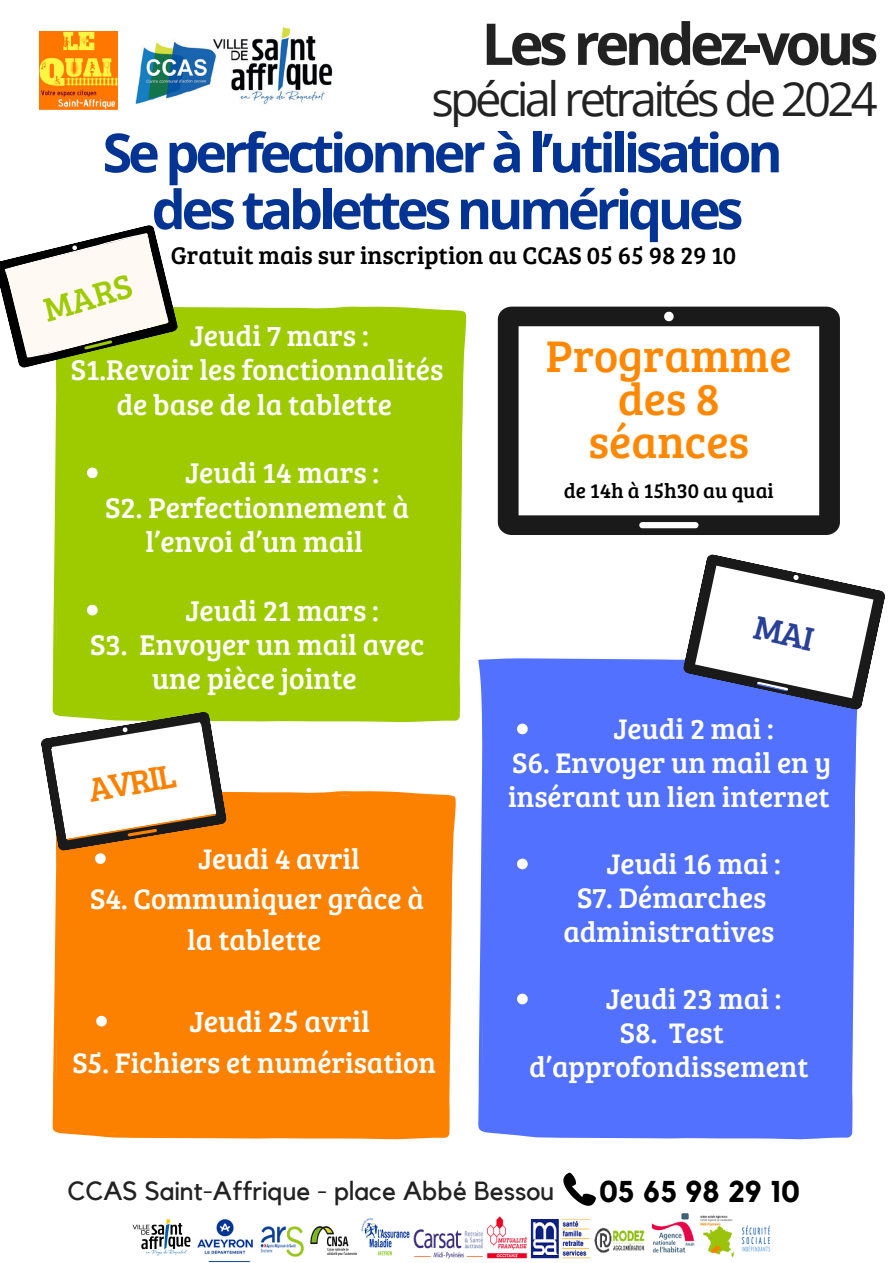
<style>
.page{position:relative;width:893px;height:1263px;background:#fff}
.page>*{position:absolute;margin:0;border:0;box-sizing:border-box;transform-origin:0 0}
.t1{font:700 57.68px "Open Sans";letter-spacing:-.08em;color:#222}
.t2{font:700 53.93px/56.8px "Open Sans";letter-spacing:-.08em;color:#043493;text-align:center}
.t3{font:47.17px "Open Sans";letter-spacing:-.08em;color:#222}
.t4{font:45.75px/42.8px "Bree Serif";color:#f80;text-align:center}
.t5{font:34.35px "Bree Serif";color:#fd8100}
.t6{font:34.35px "Bree Serif";color:#9dcb00}
.t7{font:30px "Bree Serif";color:#fff}
.t8{font:700 30px "Kollektif";color:#000}
.t9{font:29.47px/34.3px "Bree Serif";color:#fff;text-align:center}
.t10{font:29.25px/33.8px "Bree Serif";color:#fff;text-align:center}
.t11{font:26.25px "Kollektif";color:#222}
.t12{font:24.9px "Bree Serif";color:#000}
.t13{font:21px "Bree Serif";color:#000}
</style>
<div class="page">
<div style="left:478px;top:658px;width:380px;height:481px;background:#5271ff"></div>
<div style="left:52px;top:307px;width:414px;height:415px;background:#9dcb00"></div>
<svg style="left:87px;top:467px;width:11px;height:11px"></svg>
<svg style="left:87px;top:605px;width:11px;height:10px"></svg>
<div style="left:52px;top:791px;width:404px;height:348px;background:#fd8100"></div>
<svg style="left:517px;top:724px;width:11px;height:10px"></svg>
<svg style="left:517px;top:859px;width:11px;height:10px"></svg>
<svg style="left:517px;top:994px;width:11px;height:10px"></svg>
<img style="left:208px;top:1213px;width:563px;height:50px">
<img style="left:132px;top:1218px;width:59px;height:38px">
<svg style="left:564px;top:1173px;width:31px;height:33px"></svg>
<img style="left:197px;top:1213px;width:60px;height:48px">
<img style="left:40px;top:32px;width:78px;height:77px">
<img style="left:135px;top:27px;width:198px;height:77px">
<svg style="left:0;top:225px;width:179px;height:144px"></svg>
<svg style="left:498px;top:307px;width:342px;height:228px"></svg>
<svg style="left:41px;top:711px;width:186px;height:153px"></svg>
<svg style="left:96px;top:1016px;width:11px;height:10px"></svg>
<svg style="left:682px;top:554px;width:203px;height:157px"></svg>
<p class="t1" style="left:481px;top:3px;width:398px">Les rendez-vous</p>
<p class="t3" style="left:431px;top:66px;width:448px">spécial retraités de 2024</p>
<p class="t2" style="left:103px;top:123px;width:681px">Se perfectionner à l’utilisation des tablettes numériques</p>
<h5 class="t6" style="left:37px;top:286px;width:92px;rotate:-16deg">MARS</h5>
<p class="t12" style="left:171px;top:237px;width:567px">Gratuit mais sur inscription au CCAS 05 65 98 29 10</p>
<h1 class="t9" style="left:190px;top:317px;width:180px">Jeudi 7 mars :</h1>
<p class="t9" style="left:71px;top:351px;width:374px">S1.Revoir les fonctionnalités de base de la tablette</p>
<p class="t9" style="left:185px;top:454px;width:195px">Jeudi 14 mars :</p>
<p class="t9" style="left:105px;top:489px;width:305px">S2. Perfectionnement à l’envoi d’un mail</p>
<h3 class="t9" style="left:186px;top:592px;width:195px">Jeudi 21 mars :</h3>
<h6 class="t9" style="left:90px;top:626px;width:335px">S3. Envoyer un mail avec une pièce jointe</h6>
<p class="t5" style="left:85px;top:765px;width:90px;rotate:-10deg">AVRIL</p>
<h5 class="t10" style="left:198px;top:840px;width:163px">Jeudi 4 avril</h5>
<p class="t10" style="left:90px;top:877px;width:335px;line-height:40.5px">S4. Communiquer grâce à la tablette</p>
<h3 class="t7" style="left:189px;top:1000px;width:182px">Jeudi 25 avril</h3>
<p class="t10" style="left:72px;top:1044px;width:365px">S5. Fichiers et numérisation</p>
<p class="t4" style="left:546px;top:333px;width:247px">Programme des 8 séances</p>
<h5 class="t13" style="left:564px;top:475px;width:211px">de 14h à 15h30 au quai</h5>
<p class="t10" style="left:613px;top:711px;width:162px">Jeudi 2 mai :</p>
<h2 class="t10" style="left:508px;top:744px;width:325px;text-align:left">S6. Envoyer un mail en y insérant un lien internet</h2>
<p class="t10" style="left:606px;top:846px;width:176px">Jeudi 16 mai :</p>
<p class="t10" style="left:563px;top:879px;width:213px">S7. Démarches administratives</p>
<h5 class="t10" style="left:606px;top:981px;width:177px">Jeudi 23 mai :</h5>
<p class="t10" style="left:529px;top:1014px;width:281px">S8. Test d’approfondissement</p>
<p class="t11" style="left:67px;top:1178px;width:488px">CCAS Saint-Affrique - place Abbé Bessou</p>
<h5 class="t8" style="left:599px;top:1178px;width:202px">05 65 98 29 10</h5>
</div>
